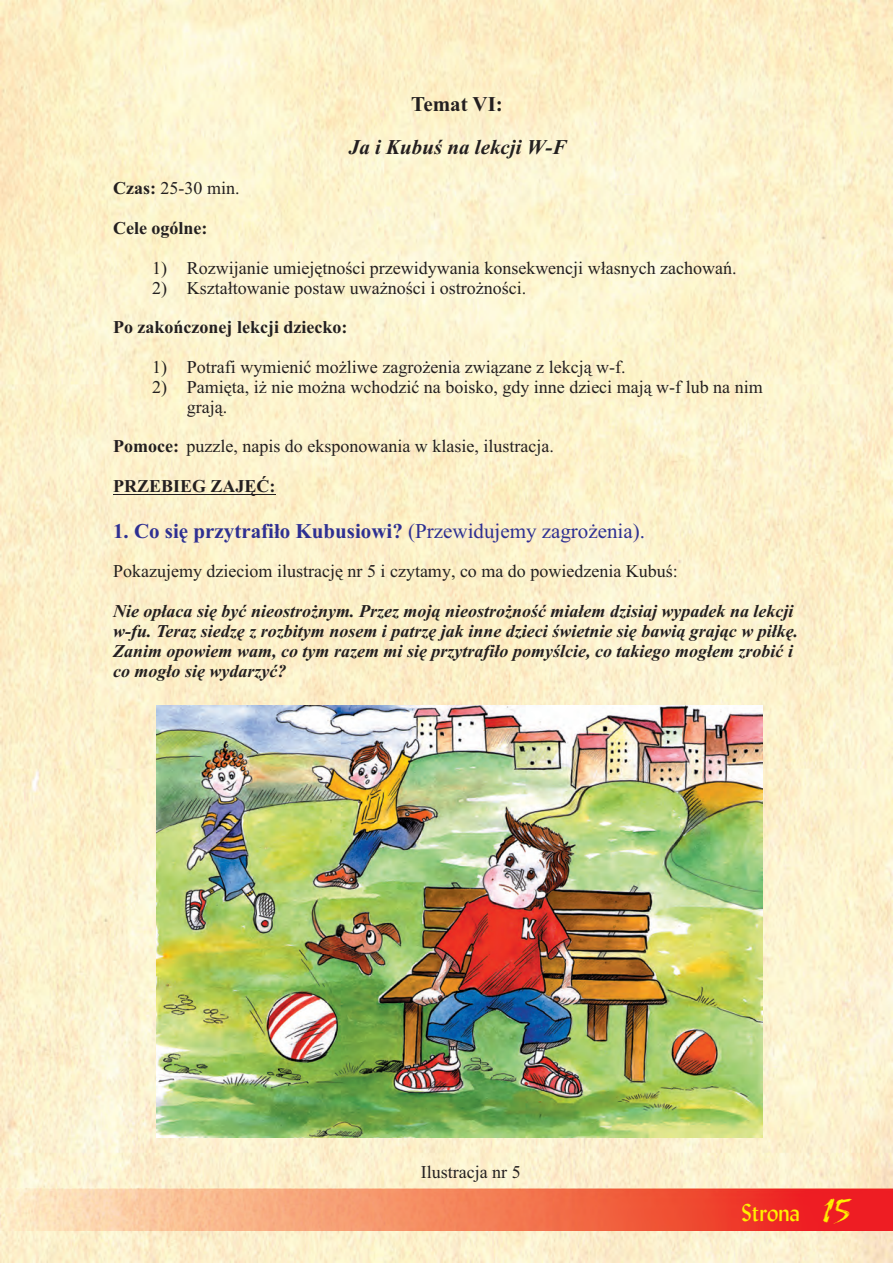
<style>
.page{position:relative;width:894px;height:1263px;background:#fff}
.page>*{position:absolute;margin:0;border:0;box-sizing:border-box;transform-origin:0 0}
.t1{font:24px "Lydian BT";color:#fff101}
.t2{font:700 21px "Times New Roman";color:#2e3092}
.t3{font:italic 700 21px "Times New Roman";color:#231f20}
.t4{font:700 21px "Times New Roman";color:#231f20}
.t5{font:18px/20px "Times New Roman";color:#231f20}
.t6{font:italic 700 18px/20px "Times New Roman";color:#231f20}
.t7{font:700 18px "Times New Roman";color:#231f20}
.s1{font-weight:700}
.s2{font-weight:400}
.s3{font-family:"Ruach Plain";font-size:35.4px}
</style>
<div class="page">
<img style="left:0;top:0;width:893px;height:1263px">
<hr style="left:113px;top:494px;width:163px;height:1px;background:#231f20">
<img style="left:157px;top:706px;width:605px;height:432px">
<img style="left:0;top:1189px;width:893px;height:42px">
<p class="t4" style="left:411px;top:96px;width:93px">Temat VI:</p>
<p class="t3" style="left:349px;top:140px;width:219px">Ja i Kubuœ na lekcji W-F</p>
<p class="t5" style="left:113px;top:180px;width:128px"><span class="s1">Czas:</span> 25-30 min.</p>
<p class="t7" style="left:113px;top:222px;width:96px">Cele ogólne:</p>
<p class="t5" style="left:152px;top:259px;width:586px">1) Rozwijanie umiejêtnoœci przewidywania konsekwencji w³asnych zachowañ.</p>
<p class="t5" style="left:152px;top:279px;width:376px">2) Kszta³towanie postaw uwa¿noœci i ostro¿noœci.</p>
<p class="t7" style="left:113px;top:321px;width:236px">Po zakoñczonej lekcji dziecko:</p>
<p class="t5" style="left:152px;top:358px;width:475px">1) Potrafi wymieniæ mo¿liwe zagro¿enia zwi¹zane z lekcj¹ w-f.</p>
<p class="t5" style="left:187px;top:378px;width:578px;text-indent:-34px">2) Pamiêta, i¿ nie mo¿na wchodziæ na boisko, gdy inne dzieci maj¹ w-f lub na nim graj¹.</p>
<p class="t5" style="left:113px;top:438px;width:442px"><span class="s1">Pomoce:</span> puzzle, napis do eksponowania w klasie, ilustracja.</p>
<p class="t7" style="left:113px;top:480px;width:164px">PRZEBIEG ZAJÊÆ:</p>
<p class="t2" style="left:113px;top:523px;width:533px">1. Co siê przytrafi³o Kubusiowi? <span class="s2">(Przewidujemy zagro¿enia).</span></p>
<p class="t5" style="left:113px;top:563px;width:566px">Pokazujemy dzieciom ilustracjê nr 5 i czytamy, co ma do powiedzenia Kubuœ:</p>
<p class="t6" style="left:113px;top:603px;width:687px">Nie op³aca siê byæ nieostro¿nym. Przez moj¹ nieostro¿noœæ mia³em dzisiaj wypadek na lekcji w-fu. Teraz siedzê z rozbitym nosem i patrzê jak inne dzieci œwietnie siê bawi¹ graj¹c w pi³kê.<br>Zanim opowiem wam, co tym razem mi siê przytrafi³o pomyœlcie, co takiego mog³em zrobiæ i co mog³o siê wydarzyæ?</p>
<p class="t5" style="left:421px;top:1164px;width:101px">Ilustracja nr 5</p>
<h1 class="t1" style="left:741px;top:1203px;width:110px">Strona <span class="s3">15</span></h1>
</div>
